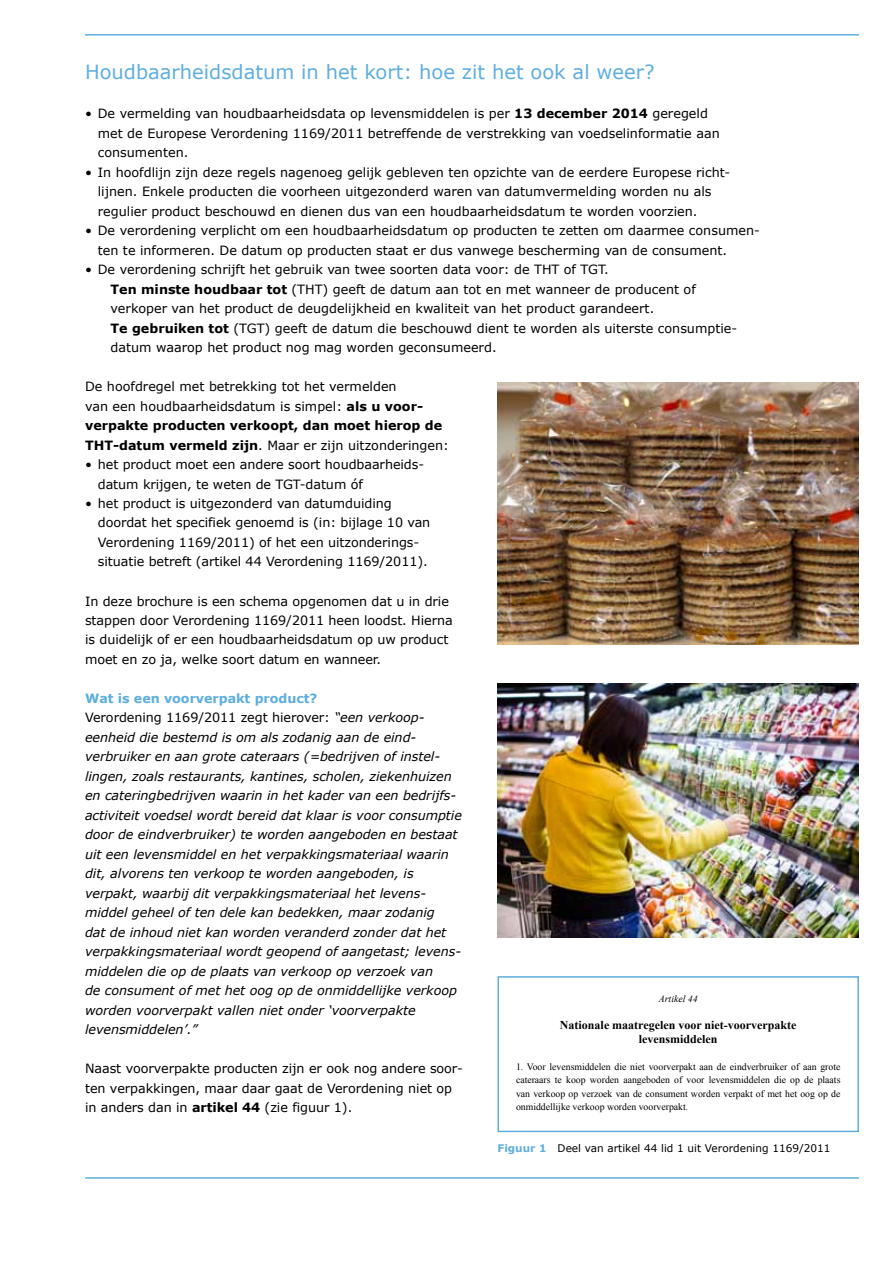
<style>
.page{position:relative;width:893px;height:1263px;background:#fff}
.page>*{position:absolute;margin:0;border:0;box-sizing:border-box;transform-origin:0 0}
.t1{font:19.5px "Verdana";color:#5eaee0}
.t2{font:12.75px/19.5px "Verdana";color:#000}
.t3{font:italic 12.75px/19.5px "Verdana";letter-spacing:-.005em;color:#000}
.t4{font:700 12px/13.5px "Times New Roman";color:#000;text-align:center}
.t5{font:10.5px "Verdana";color:#000}
.t6{font:9.75px/13.5px "Times New Roman";color:#000;text-align:justify}
.t7{font:italic 9.75px "Times New Roman";color:#000}
.s1{font-weight:700}
.s2{font-weight:700;font-style:normal;color:#5eaee0}
.s3{font-style:normal}
.s4{font-weight:700;color:#5eaee0}
</style>
<div class="page">
<img style="left:497px;top:383px;width:362px;height:262px">
<hr style="left:85px;top:34px;width:774px;height:2px;background:#5eaee0">
<hr style="left:85px;top:1177px;width:774px;height:2px;background:#5eaee0">
<img style="left:497px;top:684px;width:362px;height:253px">
<div style="left:497px;top:976px;width:362px;height:156px;border:2px solid #5eaee0"></div>
<h1 class="t1" style="left:85px;top:59px;width:571px">Houdbaarheidsdatum in het kort: hoe zit het ook al weer?</h1>
<p class="t2" style="left:98px;top:104px;width:623px;text-indent:-13px">• De vermelding van houdbaarheidsdata op levensmiddelen is per <span class="s1">13 december 2014</span> geregeld met de Europese Verordening 1169/2011 betreffende de verstrekking van voedselinformatie aan consumenten.</p>
<p class="t2" style="left:98px;top:162px;width:632px;text-indent:-13px">• In hoofdlijn zijn deze regels nagenoeg gelijk gebleven ten opzichte van de eerdere Europese richt&shy;lijnen. Enkele producten die voorheen uitgezonderd waren van datumvermelding worden nu als regulier product beschouwd en dienen dus van een houdbaarheidsdatum te worden voorzien.</p>
<p class="t2" style="left:98px;top:220px;width:664px;text-indent:-13px">• De verordening verplicht om een houdbaarheidsdatum op producten te zetten om daarmee consumen&shy;ten te informeren. De datum op producten staat er dus vanwege bescherming van de consument.</p>
<p class="t2" style="left:111px;top:259px;width:625px;text-indent:-26px">• De verordening schrijft het gebruik van twee soorten data voor: de THT of TGT.<br><span class="s1">Ten minste houdbaar tot</span> (THT) geeft de datum aan tot en met wanneer de producent of verkoper van het product de deugdelijkheid en kwaliteit van het product garandeert.<br><span class="s1">Te gebruiken tot</span> (TGT) geeft de datum die beschouwd dient te worden als uiterste consumptie-- datum waarop het product nog mag worden geconsumeerd.</p>
<p class="t2" style="left:85px;top:376px;width:365px">De hoofdregel met betrekking tot het vermelden<br>van een houdbaarheidsdatum is simpel: <span class="s1">als u voor&shy;verpakte producten verkoopt, dan moet hierop de THT-datum vermeld zijn</span>. Maar er zijn uitzonderingen:</p>
<p class="t2" style="left:98px;top:454px;width:328px;text-indent:-13px">• het product moet een andere soort houdbaarheids&shy;datum krijgen, te weten de TGT-datum óf</p>
<p class="t2" style="left:98px;top:493px;width:334px;text-indent:-13px">• het product is uitgezonderd van datumduiding doordat het specifiek genoemd is (in: bijlage 10 van Verordening 1169/2011) of het een uitzonderings-- situatie betreft (artikel 44 Verordening 1169/2011).</p>
<p class="t2" style="left:85px;top:591px;width:369px">In deze brochure is een schema opgenomen dat u in drie stappen door Verordening 1169/2011 heen loodst. Hierna is duidelijk of er een houdbaarheidsdatum op uw product moet en zo ja, welke soort datum en wanneer.</p>
<p class="t3" style="left:85px;top:688px;width:378px"><span class="s2">Wat is een voorverpakt product?<br></span><span class="s3">Verordening 1169/2011 zegt hierover:</span> “een verkoop&shy;eenheid die bestemd is om als zodanig aan de eind-- verbruiker en aan grote cateraars (=bedrijven of instel&shy;lingen, zoals restaurants, kantines, scholen, ziekenhuizen en cateringbedrijven waarin in het kader van een bedrijfs&shy;activiteit voedsel wordt bereid dat klaar is voor consumptie door de eindverbruiker) te worden aangeboden en bestaat uit een levensmiddel en het verpakkingsmateriaal waarin dit, alvorens ten verkoop te worden aangeboden, is verpakt, waarbij dit verpakkingsmateriaal het levens-- middel geheel of ten dele kan bedekken, maar zodanig<br>dat de inhoud niet kan worden veranderd zonder dat het verpakkingsmateriaal wordt geopend of aangetast; levens&shy;middelen die op de plaats van verkoop op verzoek van<br>de consument of met het oog op de onmiddellijke verkoop worden voorverpakt vallen niet onder ‘voorverpakte levensmiddelen’.”</p>
<p class="t2" style="left:85px;top:1059px;width:379px">Naast voorverpakte producten zijn er ook nog andere soor&shy;ten verpakkingen, maar daar gaat de Verordening niet op in anders dan in <span class="s1">artikel 44</span> (zie figuur 1).</p>
<p class="t7" style="left:659px;top:992px;width:40px">Artikel 44</p>
<p class="t4" style="left:560px;top:1018px;width:238px">Nationale maatregelen voor niet-voorverpakte levensmiddelen</p>
<p class="t6" style="left:516px;top:1059px;width:326px">1. Voor levensmiddelen die niet voorverpakt aan de eindverbruiker of aan grote cateraars te koop worden aangeboden of voor levensmiddelen die op de plaats van verkoop op verzoek van de consument worden verpakt of met het oog op de onmiddellijke verkoop worden voorverpakt.</p>
<p class="t5" style="left:497px;top:1140px;width:335px"><span class="s4">Figuur 1</span> Deel van artikel 44 lid 1 uit Verordening 1169/2011</p>
</div>
